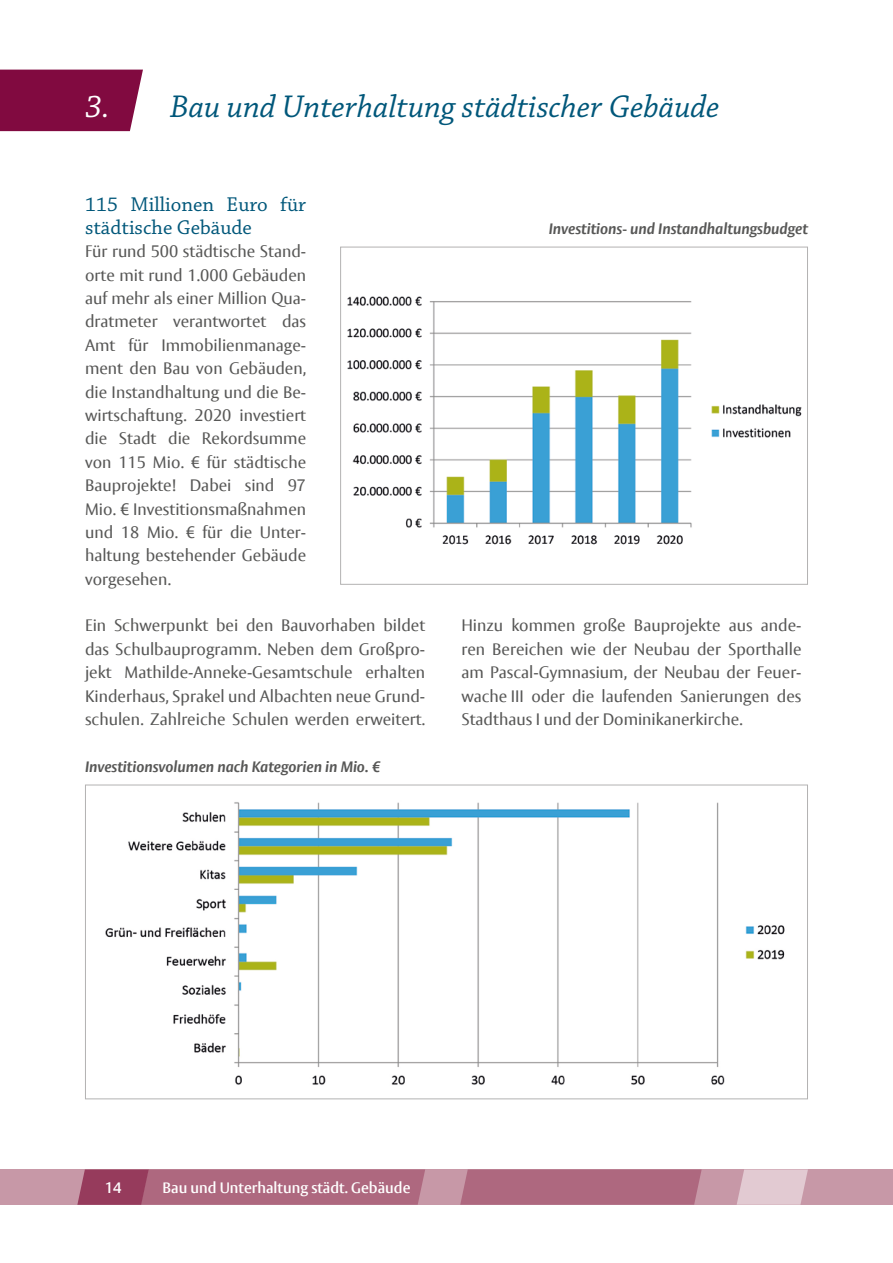
<style>
.page{position:relative;width:893px;height:1263px;background:#fff}
.page>*{position:absolute;margin:0;border:0;box-sizing:border-box;transform-origin:0 0}
.t1{font:italic 33px "Chaparral Pro";color:#00577a}
.t2{font:italic 33px "Chaparral Pro";color:#fff}
.t3{font:21px/23.4px "Chaparral Pro";color:#00577a}
.t4{font:16.5px/23.4px "Vesta Pro";color:#575756;text-align:justify}
.t5{font:italic 700 15px "Vesta Pro";color:#575756}
.t6{font:600 15px "Vesta Pro";color:#fff}
</style>
<div class="page">
<div style="left:0;top:1169px;width:893px;height:36px;background:#c798a7"></div>
<svg style="left:737px;top:1169px;width:71px;height:36px;background:#dec3cc"></svg>
<svg style="left:460px;top:1169px;width:242px;height:36px;background:#af6a81"></svg>
<svg style="left:77px;top:1169px;width:348px;height:36px;background:#aa617a"></svg>
<div style="left:0;top:70px;width:143px;height:61px;background:#810a40"></div>
<div style="left:340px;top:247px;width:468px;height:338px;border:1px solid #b3b2b2"></div>
<img style="left:347px;top:296px;width:455px;height:249px">
<img style="left:105px;top:802px;width:680px;height:283px">
<p class="t2" style="left:85px;top:88px;width:26px">3.</p>
<p class="t1" style="left:170px;top:88px;width:551px">Bau und Unterhaltung städtischer Gebäude</p>
<p class="t3" style="left:85px;top:193px;width:223px">115 Millionen Euro für städtische Gebäude</p>
<p class="t4" style="left:85px;top:240px;width:223px">Für rund 500 städtische Stand&shy;orte mit rund 1.000 Gebäuden auf mehr als einer Million Qua&shy;dratmeter verantwortet das Amt für Immobilienmanage&shy;ment den Bau von Gebäuden, die Instandhaltung und die Be&shy;wirtschaftung. 2020 investiert die Stadt die Rekordsumme von 115 Mio. € für städtische Bauprojekte! Dabei sind 97<br>Mio. € Investitionsmaßnahmen und 18 Mio. € für die Unter&shy;haltung bestehender Gebäude vorgesehen.</p>
<p class="t4" style="left:85px;top:614px;width:342px">Ein Schwerpunkt bei den Bauvorhaben bildet das Schulbauprogramm. Neben dem Großpro&shy;jekt Mathilde-Anneke-Gesamtschule erhalten Kinderhaus, Sprakel und Albachten neue Grund&shy;schulen. Zahlreiche Schulen werden erweitert.</p>
<p class="t5" style="left:85px;top:757px;width:296px">Investitionsvolumen nach Kategorien in Mio. €</p>
<p class="t5" style="left:549px;top:219px;width:261px">Investitions- und Instandhaltungsbudget</p>
<p class="t4" style="left:461px;top:614px;width:342px">Hinzu kommen große Bauprojekte aus ande&shy;ren Bereichen wie der Neubau der Sporthalle am Pascal-Gymnasium, der Neubau der Feuer&shy;wache III oder die laufenden Sanierungen des Stadthaus I und der Dominikanerkirche.</p>
<p class="t6" style="left:105px;top:1178px;width:18px">14</p>
<p class="t6" style="left:162px;top:1178px;width:250px">Bau und Unterhaltung städt. Gebäude</p>
</div>
